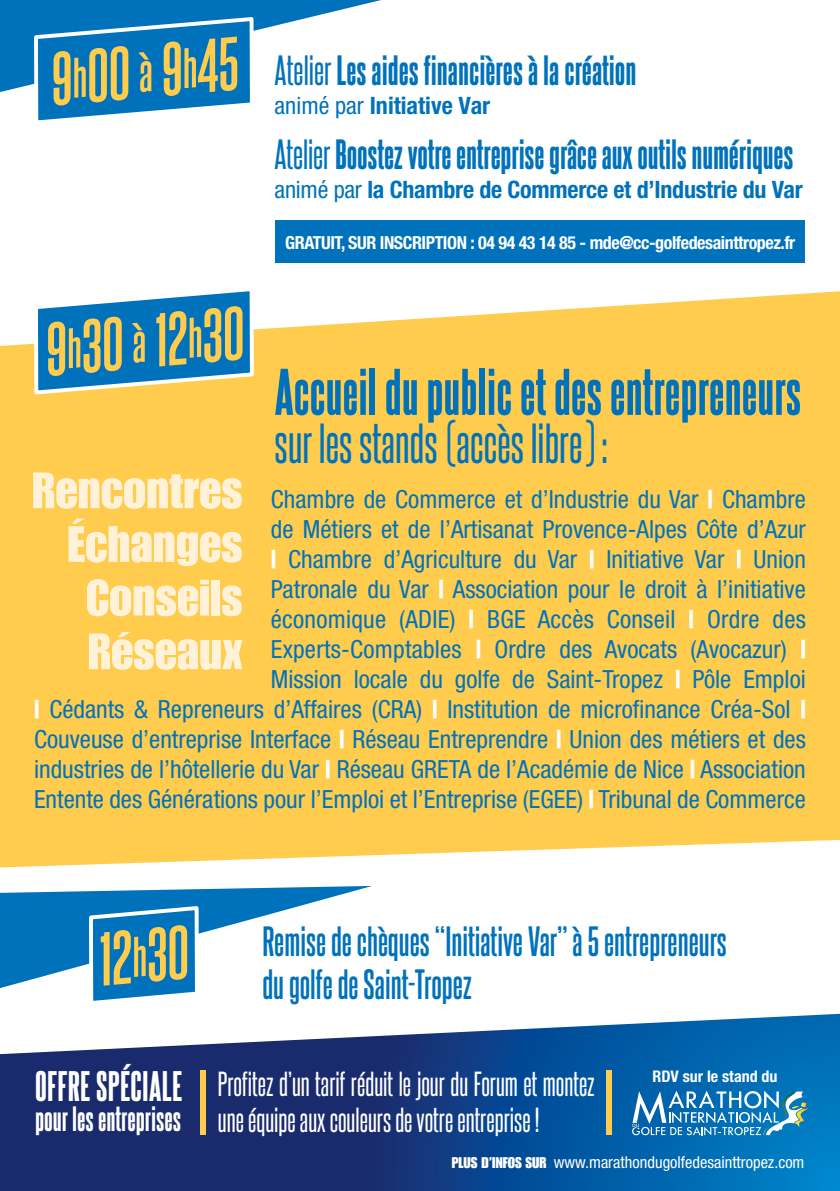
<style>
.page{position:relative;width:840px;height:1191px;background:#fff}
.page>*{position:absolute;margin:0;border:0;box-sizing:border-box;transform-origin:0 0}
.t1{font:56px "Steelfish Eb";color:#0072bc}
.t2{font:50px/53.6px "Impact LT Std";color:#fff2d8;text-align:right}
.t3{font:48px "Steelfish Rg";color:#0072bc}
.t4{font:36.4px "Steelfish Eb";letter-spacing:.01em;color:#fff}
.t5{font:36px "Steelfish Eb";letter-spacing:-.005em;color:#0072bc}
.t6{font:700 36px/43.2px "Steelfish Rg";color:#0072bc}
.t7{font:30px "Steelfish Eb";color:#fff}
.t8{font:29.6px/35.6px "Steelfish Rg";color:#fff}
.t9{font:condensed 25px/30px "Helvetica Neue LT Std";color:#0072bc;text-align:right}
.t10{font:700 condensed 24px "Helvetica Neue LT Std";letter-spacing:-.01em;color:#0072bc}
.t11{font:700 condensed 18px "Helvetica Neue LT Std";letter-spacing:-.025em;color:#fff}
.t12{font:condensed 16.4px "Helvetica Neue LT Std";color:#fff}
.t13{font:700 condensed 16px "Helvetica Neue LT Std";color:#fff}
.s1{font-family:"Steelfish Rg"}
.s2{font-weight:400}
.s3{font-weight:900;color:#fff}
.s4{font-family:"Impact LT Std";font-stretch:normal;font-size:15.2px}
</style>
<div class="page">
<svg style="left:0;top:0;width:805px;height:263px"></svg>
<div style="left:0;top:291px;width:839px;height:576px;background:#ffcc4e"></div>
<svg style="left:0;top:886px;width:372px;height:102px"></svg>
<svg style="left:0;top:1013px;width:839px;height:178px;background:#2c5a96"></svg>
<svg style="left:631px;top:1090px;width:176px;height:45px"></svg>
<div style="left:201px;top:1070px;width:5px;height:65px;background:#ffcc4e"></div>
<div style="left:605px;top:1070px;width:6px;height:65px;background:#ffcc4e"></div>
<svg style="left:32px;top:15px;width:224px;height:112px"></svg>
<svg style="left:32px;top:291px;width:224px;height:106px;background:#7aa4a2"></svg>
<svg style="left:87px;top:903px;width:114px;height:98px;background:#5f9caf"></svg>
<div style="left:274px;top:220px;width:530px;height:43px;background:#0072bc"></div>
<h3 class="t5" style="left:274px;top:49px;width:363px"><span class="s1">Atelier</span> Les aides financières à la création</h3>
<p class="t10" style="left:274px;top:91px;width:217px"><span class="s2">animé par</span> Initiative Var</p>
<h3 class="t5" style="left:274px;top:132px;width:520px"><span class="s1">Atelier</span> Boostez votre entreprise grâce aux outils numériques</h3>
<p class="t10" style="left:274px;top:174px;width:529px"><span class="s2">animé par</span> la Chambre de Commerce et d’Industrie du Var</p>
<p class="t11" style="left:285px;top:232px;width:511px">Gratuit, sur inscription : 04 94 43 14 85 - mde@cc-golfedesainttropez.fr</p>
<h1 class="t1" style="left:274px;top:358px;width:528px">Accueil du public et des entrepreneurs</h1>
<h3 class="t3" style="left:274px;top:414px;width:334px">sur les stands (accès libre) :</h3>
<p class="t9" style="left:34px;top:484px;width:773px">Chambre de Commerce et d’Industrie du Var <span class="s3">|</span> Chambre<br>de Métiers et de l’Artisanat Provence-Alpes Côte d’Azur<br><span class="s3">|</span> Chambre d’Agriculture du Var <span class="s3">|</span> Initiative Var <span class="s3">|</span> Union<br>Patronale du Var <span class="s3">|</span> Association pour le droit à l’initiative<br>économique (ADIE) <span class="s3">|</span> BGE Accès Conseil <span class="s3">|</span> Ordre des<br>Experts-Comptables <span class="s3">|</span> Ordre des Avocats (Avocazur) <span class="s3">|<br></span>Mission locale du golfe de Saint-Tropez <span class="s3">|</span> Pôle Emploi<br><span class="s3">|</span> Cédants &amp; Repreneurs d’Affaires (CRA) <span class="s3">|</span> Institution de microfinance Créa-Sol <span class="s3">| </span>Couveuse d’entreprise Interface <span class="s3">|</span> Réseau Entreprendre <span class="s3">|</span> Union des métiers et des industries de l’hôtellerie du Var <span class="s3">|</span> Réseau GRETA de l’Académie de Nice <span class="s3">|</span> Association Entente des Générations pour l’Emploi et l’Entreprise (EGEE) <span class="s3">|</span> Tribunal de Commerce</p>
<h2 class="t2" style="left:32px;top:463px;width:212px">Rencontres<br>Échanges<br>Conseils<br>Réseaux</h2>
<h3 class="t4" style="left:35px;top:1064px;width:149px">Offre spéciale</h3>
<p class="t7" style="left:35px;top:1100px;width:148px">pour les entreprises</p>
<h3 class="t6" style="left:262px;top:918px;width:466px">Remise de chèques “Initiative Var” à 5 entrepreneurs du golfe de Saint-Tropez</h3>
<p class="t13" style="left:652px;top:1066px;width:126px">RDV sur le stand du</p>
<p class="t8" style="left:218px;top:1065px;width:378px">Profitez d’un tarif réduit le jour du Forum et montez une équipe aux couleurs de votre entreprise !</p>
<p class="t12" style="left:451px;top:1152px;width:354px"><span class="s4">Plus d’infos sur</span> www.marathondugolfedesainttropez.com</p>
</div>
